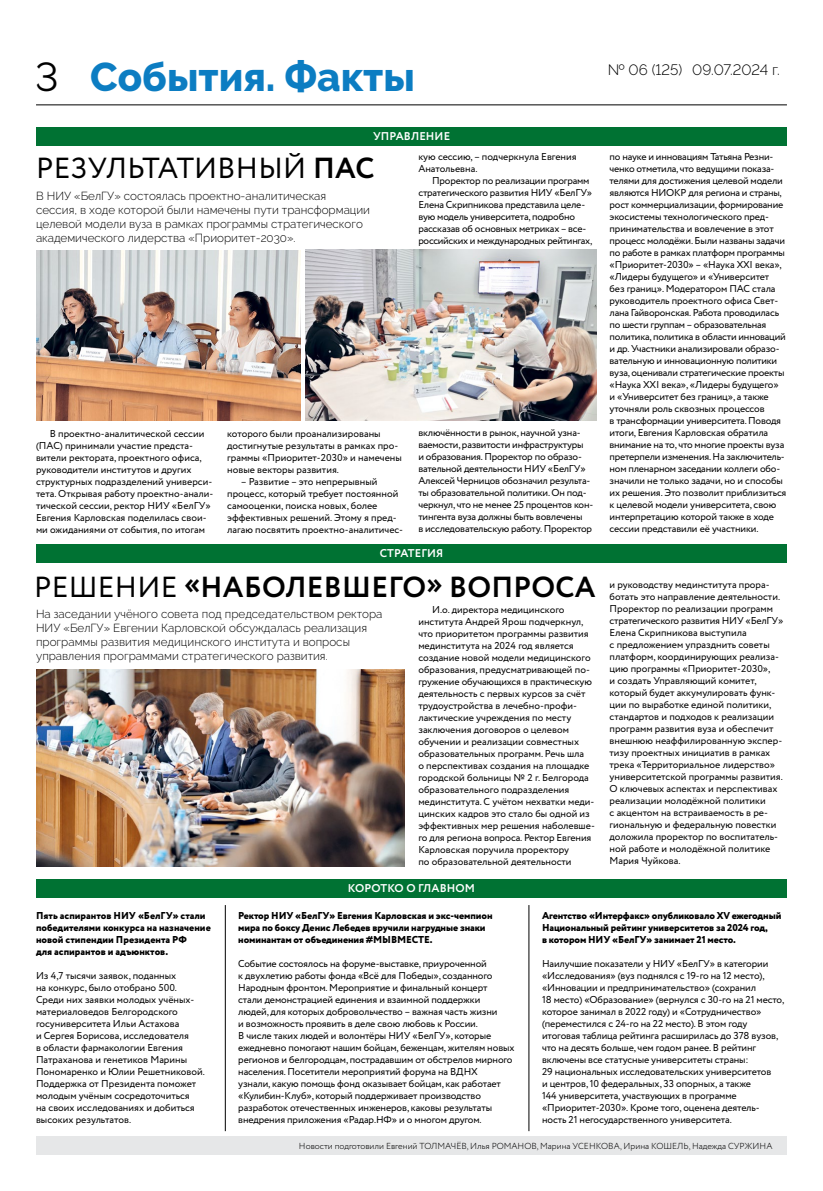
<style>
.page{position:relative;width:823px;height:1191px;background:#fff}
.page>*{position:absolute;margin:0;border:0;box-sizing:border-box;transform-origin:0 0}
.t1{font:800 40.1px "Raleway";color:#0c7dc2}
.t2{font:40.1px "Raleway";color:#000}
.t3{font:700 29px "Circe";letter-spacing:.01em;color:#000}
.t4{font:29px "Circe";letter-spacing:.01em;color:#000}
.t5{font:300 15px "Raleway";color:#000}
.t6{font:300 11.6px/14px "Raleway";color:#000}
.t7{font:700 11.3px "Circe";letter-spacing:.01em;color:#fff}
.t8{font:10px/12px "Circe";letter-spacing:-.01em;color:#000}
.t9{font:800 10px/12px "Circe";letter-spacing:-.01em;color:#000}
.t10{font:300 8.7px "Circe";color:#000}
.s1{font-weight:700}
.s2{font-weight:400}
</style>
<div class="page">
<hr style="left:36px;top:105px;width:750px;height:1px;background:#000">
<div style="left:36px;top:1135px;width:750px;height:19px;background:#e6e7e8"></div>
<div style="left:36px;top:879px;width:750px;height:19px;background:#007233"></div>
<div style="left:36px;top:544px;width:750px;height:19px;background:#007233"></div>
<hr style="left:225px;top:905px;width:1px;height:226px;background:#000">
<hr style="left:528px;top:905px;width:1px;height:226px;background:#000">
<img style="left:36px;top:669px;width:368px;height:197px">
<img style="left:36px;top:251px;width:264px;height:169px">
<img style="left:305px;top:250px;width:290px;height:171px">
<div style="left:36px;top:127px;width:750px;height:19px;background:#007233"></div>
<h1 class="t2" style="left:35px;top:53px;width:25px">3</h1>
<h1 class="t1" style="left:90px;top:54px;width:326px">События. Факты</h1>
<h3 class="t5" style="left:607px;top:61px;width:173px">№ 06 (125) 09.07.2024 г.</h3>
<p class="t7" style="left:373px;top:129px;width:79px">УПРАВЛЕНИЕ</p>
<h2 class="t4" style="left:36px;top:149px;width:339px">РЕЗУЛЬТАТИВНЫЙ <span class="s1">ПАС</span></h2>
<p class="t6" style="left:36px;top:189px;width:335px">В НИУ «БелГУ» состоялась проектно-аналитическая сессия, в ходе которой были намечены пути трансформации целевой модели вуза в рамках программы стратегического академического лидерства «Приоритет-2030».</p>
<p class="t8" style="left:418px;top:151px;width:160px">кую сессию, – подчеркнула Евгения<br>Анатольевна.</p>
<p class="t8" style="left:418px;top:175px;width:175px;text-indent:14px">Проректор по реализации программ стратегического развития НИУ «БелГУ» Елена Скрипникова представила целе&shy;вую модель университета, подробно рассказав об основных метриках – все&shy;российских и международных рейтингах,</p>
<p class="t8" style="left:36px;top:428px;width:179px;text-indent:14px">В проектно-аналитической сессии (ПАС) принимали участие предста&shy;вители ректората, проектного офиса, руководители институтов и других структурных подразделений универси&shy;тета. Открывая работу проектно-анали&shy;тической сессии, ректор НИУ «БелГУ» Евгения Карловская поделилась свои&shy;ми ожиданиями от события, по итогам</p>
<p class="t8" style="left:227px;top:428px;width:176px">которого были проанализированы достигнутые результаты в рамках про&shy;граммы «Приоритет-2030» и намечены новые векторы развития.</p>
<p class="t8" style="left:227px;top:476px;width:177px;text-indent:14px">– Развитие – это непрерывный процесс, который требует постоянной самооценки, поиска новых, более эффективных решений. Этому я пред&shy;лагаю посвятить проектно-аналитичес-</p>
<p class="t8" style="left:418px;top:427px;width:176px">включённости в рынок, научной узна&shy;ваемости, развитости инфраструктуры<br>и образования. Проректор по образо&shy;вательной деятельности НИУ «БелГУ» Алексей Черницов обозначил результа&shy;ты образовательной политики. Он под&shy;черкнул, что не менее 25 процентов кон&shy;тингента вуза должны быть вовлечены<br>в исследовательскую работу. Проректор</p>
<p class="t7" style="left:379px;top:546px;width:65px">СТРАТЕГИЯ</p>
<h2 class="t3" style="left:34px;top:567px;width:562px"><span class="s2">РЕШЕНИЕ</span> «НАБОЛЕВШЕГО» ВОПРОСА</h2>
<p class="t6" style="left:36px;top:607px;width:348px">На заседании учёного совета под председательством ректора НИУ «БелГУ» Евгении Карловской обсуждалась реализация программы развития медицинского института и вопросы управления программами стратегического развития.</p>
<p class="t8" style="left:418px;top:603px;width:178px;text-indent:14px">И.о. директора медицинского института Андрей Ярош подчеркнул, что приоритетом программы развития мединститута на 2024 год является создание новой модели медицинского образования, предусматривающей по&shy;гружение обучающихся в практическую деятельность с первых курсов за счёт трудоустройства в лечебно-профи&shy;лактические учреждения по месту заключения договоров о целевом обучении и реализации совместных образовательных программ. Речь шла<br>о перспективах создания на площадке городской больницы № 2 г. Белгорода образовательного подразделения мединститута. С учётом нехватки меди&shy;цинских кадров это стало бы одной из эффективных мер решения наболевше&shy;го для региона вопроса. Ректор Евгения Карловская поручила проректору<br>по образовательной деятельности</p>
<p class="t7" style="left:348px;top:880px;width:128px">КОРОТКО О ГЛАВНОМ</p>
<p class="t8" style="left:609px;top:151px;width:178px">по науке и инновациям Татьяна Резни&shy;ченко отметила, что ведущими показа&shy;телями для достижения целевой модели являются НИОКР для региона и страны, рост коммерциализации, формирование экосистемы технологического пред&shy;принимательства и вовлечение в этот процесс молодёжи. Были названы задачи по работе в рамках платформ программы «Приоритет-2030» – «Наука XXI века», «Лидеры будущего» и «Университет без границ». Модератором ПАС стала руководитель проектного офиса Свет&shy;лана Гайворонская. Работа проводилась по шести группам – образовательная политика, политика в области инноваций и др. Участники анализировали образо&shy;вательную и инновационную политики вуза, оценивали стратегические проекты «Наука XXI века», «Лидеры будущего» и «Университет без границ», а также уточняли роль сквозных процессов<br>в трансформации университета. Поводя итоги, Евгения Карловская обратила внимание на то, что многие проекты вуза претерпели изменения. На заключитель&shy;ном пленарном заседании коллеги обо&shy;значили не только задачи, но и способы их решения. Это позволит приблизиться к целевой модели университета, свою интерпретацию которой также в ходе сессии представили её участники.</p>
<p class="t8" style="left:609px;top:579px;width:175px">и руководству мединститута прора&shy;ботать это направление деятельности.<br>Проректор по реализации программ стратегического развития НИУ «БелГУ» Елена Скрипникова выступила<br>с предложением упразднить советы платформ, координирующих реализа&shy;цию программы «Приоритет-2030»,<br>и создать Управляющий комитет, который будет аккумулировать функ&shy;ции по выработке единой политики, стандартов и подходов к реализации программ развития вуза и обеспечит внешнюю неаффилированную экспер&shy;тизу проектных инициатив в рамках трека «Территориальное лидерство» университетской программы развития.<br>О ключевых аспектах и перспективах реализации молодёжной политики<br>с акцентом на встраиваемость в ре&shy;гиональную и федеральную повестки доложила проректор по воспитатель&shy;ной работе и молодёжной политике Мария Чуйкова.</p>
<p class="t9" style="left:36px;top:910px;width:176px">Пять аспирантов НИУ «БелГУ» стали победителями конкурса на назначение новой стипендии Президента РФ<br>для аспирантов и адъюнктов.</p>
<p class="t8" style="left:36px;top:969px;width:170px">Из 4,7 тысячи заявок, поданных<br>на конкурс, было отобрано 500.<br>Среди них заявки молодых учёных&shy;материаловедов Белгородского госуниверситета Ильи Астахова<br>и Сергея Борисова, исследователя<br>в области фармакологии Евгения<br>Патраханова и генетиков Марины<br>Пономаренко и Юлии Решетниковой.<br>Поддержка от Президента поможет молодым учёным сосредоточиться<br>на своих исследованиях и добиться высоких результатов.</p>
<p class="t9" style="left:238px;top:910px;width:256px">Ректор НИУ «БелГУ» Евгения Карловская и экс-чемпион мира по боксу Денис Лебедев вручили нагрудные знаки номинантам от объединения #МЫВМЕСТЕ.</p>
<p class="t8" style="left:238px;top:957px;width:278px">Событие состоялось на форуме-выставке, приуроченной<br>к двухлетию работы фонда «Всё для Победы», созданного Народным фронтом. Мероприятие и финальный концерт<br>стали демонстрацией единения и взаимной поддержки<br>людей, для которых добровольчество – важная часть жизни<br>и возможность проявить в деле свою любовь к России.<br>В числе таких людей и волонтёры НИУ «БелГУ», которые ежедневно помогают нашим бойцам, беженцам, жителям новых регионов и белгородцам, пострадавшим от обстрелов мирного населения. Посетители мероприятий форума на ВДНХ<br>узнали, какую помощь фонд оказывает бойцам, как работает «Кулибин-Клуб», который поддерживает производство разработок отечественных инженеров, каковы результаты внедрения приложения «Радар.НФ» и о многом другом.</p>
<p class="t9" style="left:541px;top:910px;width:241px">Агентство «Интерфакс» опубликовало XV ежегодный<br>Национальный рейтинг университетов за 2024 год,<br>в котором НИУ «БелГУ» занимает 21 место.</p>
<p class="t8" style="left:541px;top:957px;width:244px">Наилучшие показатели у НИУ «БелГУ» в категории «Исследования» (вуз поднялся с 19-го на 12 место), «Инновации и предпринимательство» (сохранил<br>18 место) «Образование» (вернулся с 30-го на 21 место, которое занимал в 2022 году) и «Сотрудничество» (переместился с 24-го на 22 место). В этом году итоговая таблица рейтинга расширилась до 378 вузов, что на десять больше, чем годом ранее. В рейтинг включены все статусные университеты страны:<br>29 национальных исследовательских университетов<br>и центров, 10 федеральных, 33 опорных, а также<br>144 университета, участвующих в программе «Приоритет-2030». Кроме того, оценена деятель&shy;ность 21 негосударственного университета.</p>
<p class="t10" style="left:299px;top:1140px;width:474px">Новости подготовили Евгений ТОЛМАЧЁВ, Илья РОМАНОВ, Марина УСЕНКОВА, Ирина КОШЕЛЬ, Надежда СУРЖИНА</p>
</div>
